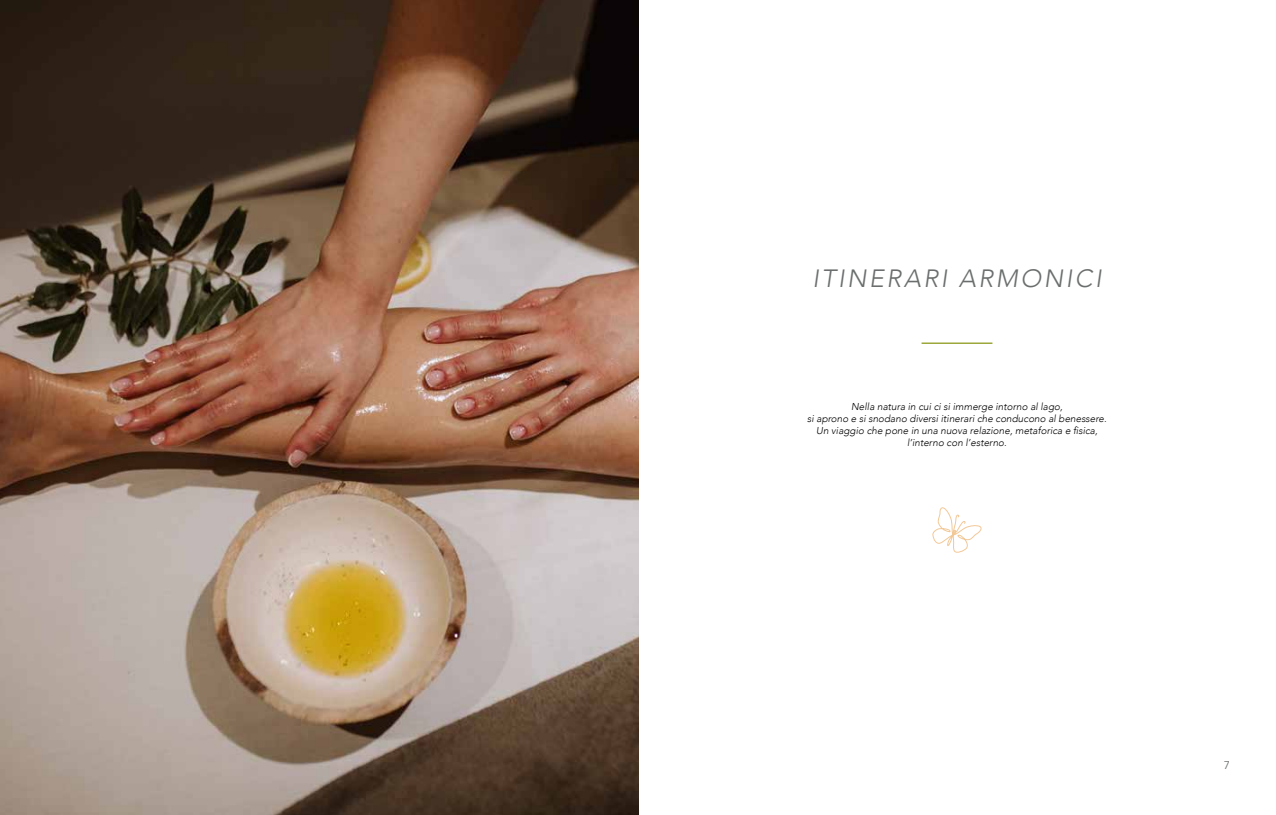
<style>
.page{position:relative;width:1276px;height:815px;background:#fff}
.page>*{position:absolute;margin:0;border:0;box-sizing:border-box;transform-origin:0 0}
.t1{font:italic 300 25px "Avenir";letter-spacing:.1em;color:#6b6e6e}
.t2{font:11.25px "Avenir";color:#6b6e6e}
.t3{font:italic 300 10px/12px "Avenir";color:#000;text-align:center}
</style>
<div class="page">
<img style="left:0;top:0;width:638px;height:815px">
<hr style="left:921px;top:343px;width:71px;height:1px;background:#899715">
<svg style="left:932px;top:507px;width:50px;height:46px"></svg>
<h1 class="t1" style="left:812px;top:264px;width:290px">ITINERARI ARMONICI</h1>
<p class="t3" style="left:807px;top:400px;width:301px">Nella natura in cui ci si immerge intorno al lago,<br>si aprono e si snodano diversi itinerari che conducono al benessere.<br>Un viaggio che pone in una nuova relazione, metaforica e fisica, l’interno con l’esterno.</p>
<p class="t2" style="left:1223px;top:758px;width:8px">7</p>
</div>
